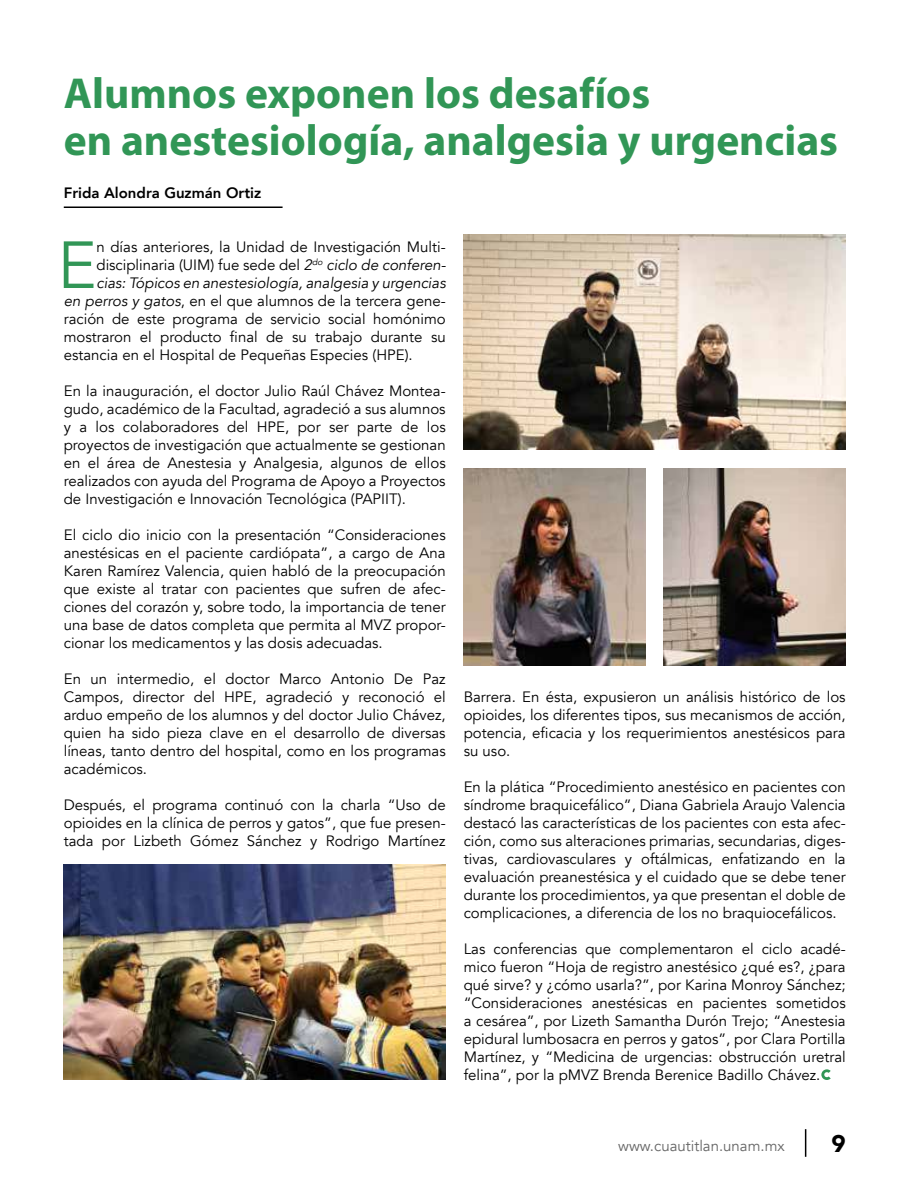
<style>
.page{position:relative;width:918px;height:1188px;background:#fff}
.page>*{position:absolute;margin:0;border:0;box-sizing:border-box;transform-origin:0 0}
.t1{font:65.85px "Avenir";color:#319656}
.t2{font:43.5px/46.5px "Myriad Variable Concept";letter-spacing:.2em;color:#319656}
.t3{font:900 24px "Avenir";color:#000}
.t4{font:15px/18px "Avenir";color:#000;text-align:justify}
.t5{font:italic 15px "Avenir";color:#000}
.t6{font:800 15px "Avenir";color:#000}
.t7{font:15px "Avenir";color:#666}
.s1{font-style:italic}
</style>
<div class="page">
<hr style="left:64px;top:207px;width:219px;height:1px;background:#000">
<img style="left:64px;top:864px;width:382px;height:216px">
<img style="left:464px;top:234px;width:382px;height:216px">
<img style="left:464px;top:468px;width:182px;height:198px">
<img style="left:664px;top:468px;width:182px;height:198px">
<svg style="left:821px;top:1069px;width:10px;height:11px"></svg>
<svg style="left:805px;top:1129px;width:1px;height:28px"></svg>
<h2 class="t2" style="left:64px;top:70px;width:769px">Alumnos exponen los desafíos<br>en anestesiología,analgesia y urgencias</h2>
<p class="t6" style="left:64px;top:181px;width:199px">Frida Alondra Guzmán Ortiz</p>
<h1 class="t1" style="left:57px;top:226px;width:41px">E</h1>
<p class="t4" style="left:97px;top:238px;width:351px">n días anteriores, la Unidad de Investigación Multi-</p>
<p class="t4" style="left:97px;top:256px;width:351px">disciplinaria (UIM) fue sede del <span class="s1">2</span><sup>do</sup> <span class="s1">ciclo de conferen-</span></p>
<p class="t5" style="left:97px;top:274px;width:351px">cias: Tópicos en anestesiología, analgesia y urgencias</p>
<p class="t4" style="left:64px;top:292px;width:383px"><span class="s1">en perros y gatos</span>, en el que alumnos de la tercera gene-</p>
<p class="t4" style="left:64px;top:310px;width:383px">ración de este programa de servicio social homónimo</p>
<p class="t4" style="left:64px;top:328px;width:383px">mostraron el producto final de su trabajo durante su</p>
<p class="t4" style="left:64px;top:346px;width:350px">estancia en el Hospital de Pequeñas Especies (HPE).</p>
<p class="t4" style="left:64px;top:382px;width:384px">En la inauguración, el doctor Julio Raúl Chávez Montea&shy;gudo, académico de la Facultad, agradeció a sus alumnos y a los colaboradores del HPE, por ser parte de los proyectos de investigación que actualmente se gestionan en el área de Anestesia y Analgesia, algunos de ellos realizados con ayuda del Programa de Apoyo a Proyectos de Investigación e Innovación Tecnológica (PAPIIT).</p>
<p class="t4" style="left:64px;top:526px;width:384px">El ciclo dio inicio con la presentación “Consideraciones anestésicas en el paciente cardiópata”, a cargo de Ana Karen Ramírez Valencia, quien habló de la preocupación que existe al tratar con pacientes que sufren de afec&shy;ciones del corazón y, sobre todo, la importancia de tener una base de datos completa que permita al MVZ propor&shy;cionar los medicamentos y las dosis adecuadas.</p>
<p class="t4" style="left:64px;top:670px;width:384px">En un intermedio, el doctor Marco Antonio De Paz Campos, director del HPE, agradeció y reconoció el arduo empeño de los alumnos y del doctor Julio Chávez, quien ha sido pieza clave en el desarrollo de diversas líneas, tanto dentro del hospital, como en los programas académicos.</p>
<p class="t4" style="left:64px;top:796px;width:383px">Después, el programa continuó con la charla “Uso de opioides en la clínica de perros y gatos”, que fue presen&shy;tada por Lizbeth Gómez Sánchez y Rodrigo Martínez</p>
<p class="t4" style="left:464px;top:688px;width:383px">Barrera. En ésta, expusieron un análisis histórico de los opioides, los diferentes tipos, sus mecanismos de acción, potencia, eficacia y los requerimientos anestésicos para su uso.</p>
<p class="t4" style="left:464px;top:778px;width:383px">En la plática “Procedimiento anestésico en pacientes con síndrome braquicefálico”, Diana Gabriela Araujo Valencia destacó las características de los pacientes con esta afec&shy;ción, como sus alteraciones primarias, secundarias, diges&shy;tivas, cardiovasculares y oftálmicas, enfatizando en la evaluación preanestésica y el cuidado que se debe tener durante los procedimientos, ya que presentan el doble de complicaciones, a diferencia de los no braquiocefálicos.</p>
<p class="t4" style="left:464px;top:940px;width:384px">Las conferencias que complementaron el ciclo acadé&shy;mico fueron “Hoja de registro anestésico ¿qué es?, ¿para qué sirve? y ¿cómo usarla?”, por Karina Monroy Sánchez; “Consideraciones anestésicas en pacientes sometidos a cesárea”, por Lizeth Samantha Durón Trejo; “Anestesia epidural lumbosacra en perros y gatos”, por Clara Portilla Martínez, y “Medicina de urgencias: obstrucción uretral felina”, por la pMVZ Brenda Berenice Badillo Chávez.</p>
<p class="t7" style="left:618px;top:1136px;width:168px">www.cuautitlan.unam.mx</p>
<h3 class="t3" style="left:832px;top:1123px;width:16px">9</h3>
</div>
